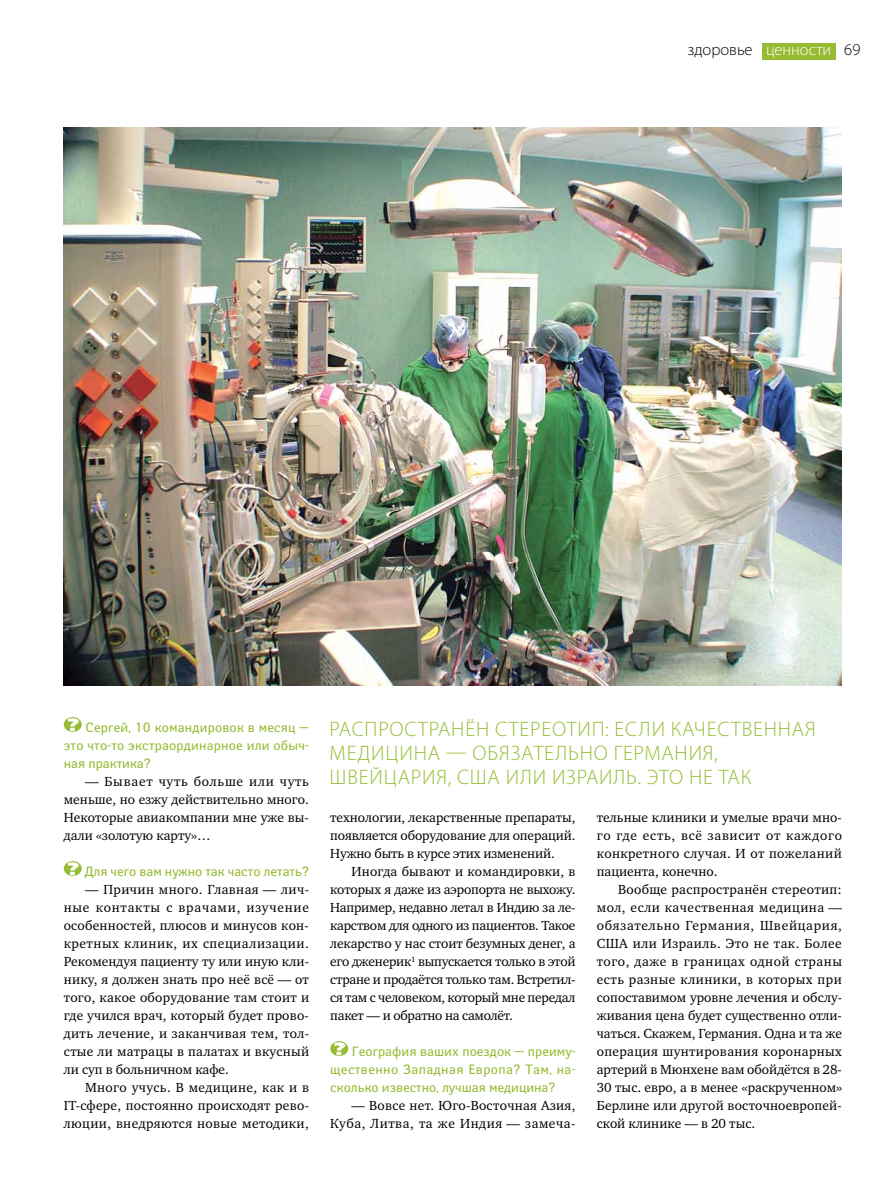
<style>
.page{position:relative;width:893px;height:1191px;background:#fff}
.page>*{position:absolute;margin:0;border:0;box-sizing:border-box;transform-origin:0 0}
.t1{font:300 21px "Myriad Pro";letter-spacing:.105em;color:#96bc33}
.t2{font:300 16.5px "Myriad Pro";color:#000}
.t3{font:13.5px/18px "Charter ITC";letter-spacing:.005em;color:#000;text-align:justify}
.t4{font:13.5px/18px "Yanus";color:#96bc33;text-align:justify}
.t5{font:13.5px/18px "Charter ITC";letter-spacing:.035em;color:#000;text-align:right}
.s1{color:#fff}
</style>
<div class="page">
<div style="left:762px;top:43px;width:73px;height:16px;background:#96bc33"></div>
<img style="left:64px;top:127px;width:778px;height:558px">
<svg style="left:64px;top:717px;width:18px;height:15px"></svg>
<svg style="left:64px;top:861px;width:18px;height:15px"></svg>
<svg style="left:330px;top:1041px;width:18px;height:15px"></svg>
<p class="t2" style="left:688px;top:40px;width:174px">здоровье <span class="s1">ценности</span> 69</p>
<p class="t4" style="left:64px;top:718px;width:247px;text-indent:22px">Сергей, 10 командировок в месяц — это что-то экстраординарное или обыч&shy;ная практика?</p>
<p class="t3" style="left:64px;top:772px;width:247px;text-indent:21px">— Бывает чуть больше или чуть меньше, но езжу действительно много.<br>Некоторые авиакомпании мне уже вы&shy;дали «золотую карту»…</p>
<p class="t4" style="left:85px;top:862px;width:226px">Для чего вам нужно так часто летать?</p>
<p class="t3" style="left:64px;top:880px;width:247px;text-indent:21px">— Причин много. Главная — лич&shy;ные контакты с врачами, изучение особенностей, плюсов и минусов кон&shy;кретных клиник, их специализации.<br>Рекомендуя пациенту ту или иную кли&shy;нику, я должен знать про неё всё — от того, какое оборудование там стоит и где учился врач, который будет прово&shy;дить лечение, и заканчивая тем, тол&shy;стые ли матрацы в палатах и вкусный ли суп в больничном кафе.</p>
<p class="t3" style="left:64px;top:1078px;width:247px;text-indent:21px">Много учусь. В медицине, как и в IT-сфере, постоянно происходят рево&shy;люции, внедряются новые методики,</p>
<h1 class="t1" style="left:330px;top:717px;width:14px">распрос</h1>
<h1 class="t1" style="left:418px;top:717px;width:114px">тран ён стерео</h1>
<h1 class="t1" style="left:567px;top:717px;width:61px">тип: если</h1>
<h1 class="t1" style="left:671px;top:717px;width:13px">качес</h1>
<h1 class="t1" style="left:731px;top:717px;width:24px">твенна</h1>
<h1 class="t1" style="left:805px;top:717px;width:12px">я</h1>
<h1 class="t1" style="left:330px;top:741px;width:15px">меди</h1>
<h1 class="t1" style="left:385px;top:741px;width:25px">цина</h1>
<h1 class="t1" style="left:446px;top:741px;width:191px">— обязател ьно Германи</h1>
<h1 class="t1" style="left:703px;top:741px;width:16px">я,</h1>
<h1 class="t1" style="left:330px;top:765px;width:81px">Швейцари</h1>
<h1 class="t1" style="left:436px;top:765px;width:83px">я, США или</h1>
<h1 class="t1" style="left:552px;top:765px;width:38px">Израил</h1>
<h1 class="t1" style="left:626px;top:765px;width:114px">ь. Это не так</h1>
<p class="t3" style="left:330px;top:808px;width:247px">технологии, лекарственные препараты, появляется оборудование для операций.<br>Нужно быть в курсе этих изменений.</p>
<p class="t3" style="left:330px;top:862px;width:247px;text-indent:21px">Иногда бывают и командировки, в которых я даже из аэропорта не выхожу.<br>Например, недавно летал в Индию за ле&shy;карством для одного из пациентов. Такое лекарство у нас стоит безумных денег, а его дженерик<sup>1</sup> выпускается только в этой стране и продаётся только там. Встретил&shy;ся там с человеком, который мне передал пакет — и обратно на самолёт.</p>
<p class="t4" style="left:330px;top:1042px;width:247px;text-indent:22px">География ваших поездок — преиму&shy;щественно Западная Европа? Там, на&shy;сколько известно, лучшая медицина?</p>
<p class="t5" style="left:330px;top:1096px;width:247px">— Вовсе нет. Юго-Восточная Азия,<br>Куба, Литва, та же Индия — замеча-</p>
<p class="t3" style="left:597px;top:808px;width:247px">тельные клиники и умелые врачи мно&shy;го где есть, всё зависит от каждого конкретного случая. И от пожеланий пациента, конечно.</p>
<p class="t3" style="left:597px;top:880px;width:247px;text-indent:21px">Вообще распространён стереотип: мол, если качественная медицина — обязательно Германия, Швейцария, США или Израиль. Это не так. Более того, даже в границах одной страны есть разные клиники, в которых при сопоставимом уровне лечения и обслу&shy;живания цена будет существенно отли&shy;чаться. Скажем, Германия. Одна и та же операция шунтирования коронарных артерий в Мюнхене вам обойдётся в 28- 30 тыс. евро, а в менее «раскрученном» Берлине или другой восточноевропей&shy;ской клинике — в 20 тыс.</p>
</div>
